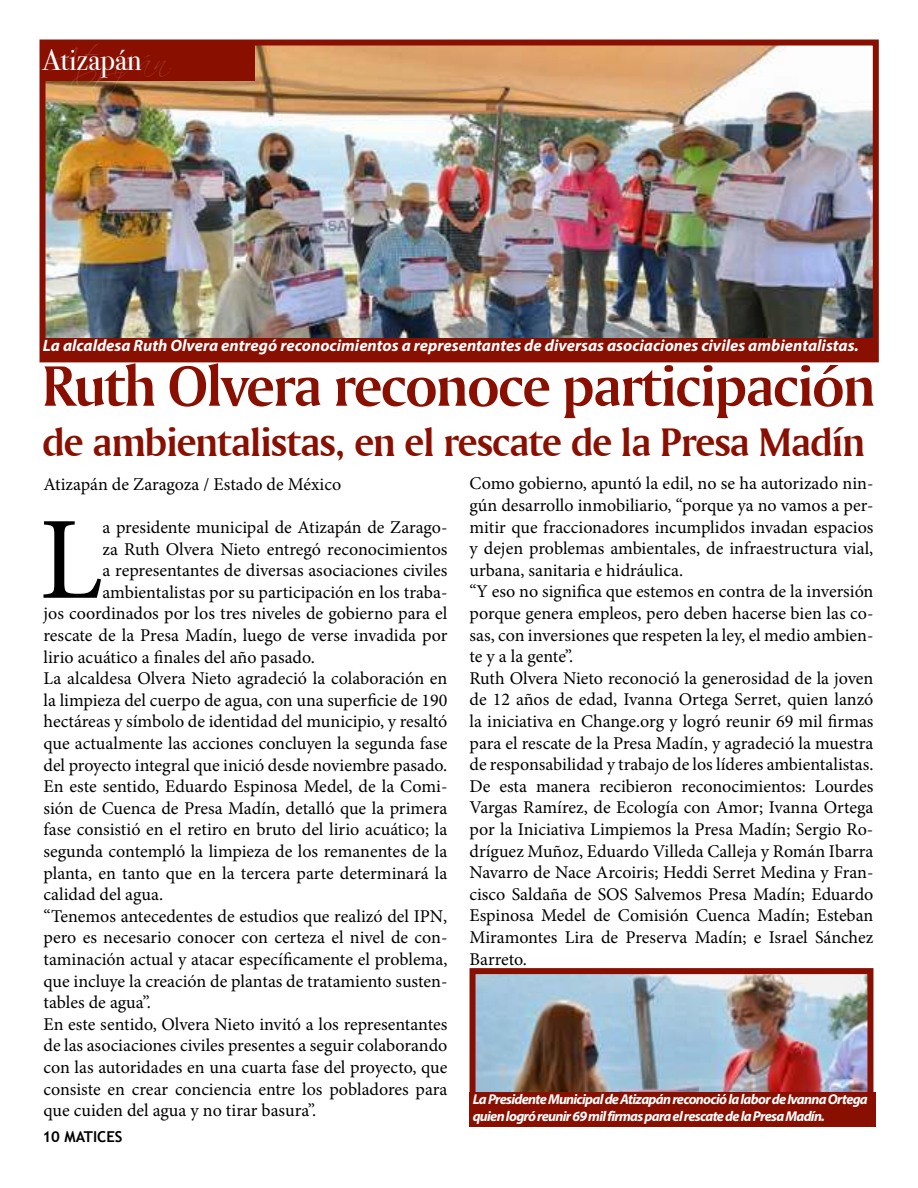
<style>
.page{position:relative;width:918px;height:1188px;background:#fff}
.page>*{position:absolute;margin:0;border:0;box-sizing:border-box;transform-origin:0 0}
.t1{font:117.75px "Minion Pro";color:#000}
.t2{font:60px "Amerigo BT Bold A";letter-spacing:-.025em;color:#890f01}
.t3{font:42px "Amerigo BT Bold A";letter-spacing:-.025em;color:#890f01}
.t4{font:30px "Scriptina";letter-spacing:-.02em;color:#fff}
.t5{font:30px "Bodoni Svty Two ITCTT";color:#fff}
.t6{font:18px/21.6px "Minion Pro";color:#000}
.t7{font:italic 700 16.5px "Myriad Pro";color:#fff}
.t8{font:700 15px "Trebuchet MS";color:#000}
.t9{font:italic 700 14.25px/17.1px "Myriad Pro";letter-spacing:-.05em;color:#fff}
</style>
<div class="page">
<img style="left:47px;top:47px;width:825px;height:291px">
<div style="left:40px;top:40px;width:839px;height:322px;border:6px solid #890f01"></div>
<div style="left:43px;top:43px;width:212px;height:38px;background:#890f01"></div>
<div style="left:43px;top:338px;width:833px;height:21px;background:#890f01"></div>
<img style="left:477px;top:975px;width:389px;height:117px">
<div style="left:470px;top:968px;width:403px;height:158px;border:6px solid #890f01"></div>
<div style="left:470px;top:1092px;width:406px;height:34px;background:#890f01"></div>
<h3 class="t4" style="left:45px;top:42px;width:124px">Atizapá n</h3>
<h3 class="t5" style="left:61px;top:47px;width:83px">tizapán</h3>
<p class="t7" style="left:43px;top:339px;width:817px">La alcaldesa Ruth Olvera entregó reconocimientos a representantes de diversas asociaciones civiles ambientalistas.</p>
<h2 class="t2" style="left:42px;top:363px;width:835px">Ruth Olvera reconoce participación</h2>
<h3 class="t3" style="left:42px;top:426px;width:825px">de ambientalistas, en el rescate de la Presa Madín</h3>
<p class="t6" style="left:44px;top:475px;width:299px">Atizapán de Zaragoza / Estado de México</p>
<h1 class="t1" style="left:39px;top:502px;width:65px">L</h1>
<p class="t6" style="left:103px;top:517px;width:346px">a presidente municipal de Atizapán de Zarago-</p>
<p class="t6" style="left:470px;top:474px;width:405px">Como gobierno, apuntó la edil, no se ha autorizado nin&shy;gún desarrollo inmobiliario, “porque ya no vamos a per&shy;mitir que fraccionadores incumplidos invadan espacios y dejen problemas ambientales, de infraestructura vial, urbana, sanitaria e hidráulica.<br>“Y eso no significa que estemos en contra de la inversión porque genera empleos, pero deben hacerse bien las co&shy;sas, con inversiones que respeten la ley, el medio ambien&shy;te y a la gente”.<br>Ruth Olvera Nieto reconoció la generosidad de la joven de 12 años de edad, Ivanna Ortega Serret, quien lanzó la iniciativa en Change.org y logró reunir 69 mil firmas para el rescate de la Presa Madín, y agradeció la muestra de responsabilidad y trabajo de los líderes ambientalistas.<br>De esta manera recibieron reconocimientos: Lourdes Vargas Ramírez, de Ecología con Amor; Ivanna Ortega por la Iniciativa Limpiemos la Presa Madín; Sergio Ro&shy;dríguez Muñoz, Eduardo Villeda Calleja y Román Ibarra Navarro de Nace Arcoiris; Heddi Serret Medina y Fran&shy;cisco Saldaña de SOS Salvemos Presa Madín; Eduardo Espinosa Medel de Comisión Cuenca Madín; Esteban Miramontes Lira de Preserva Madín; e Israel Sánchez Barreto.</p>
<p class="t6" style="left:103px;top:539px;width:346px">za Ruth Olvera Nieto entregó reconocimientos</p>
<p class="t6" style="left:103px;top:560px;width:346px">a representantes de diversas asociaciones civiles</p>
<p class="t6" style="left:103px;top:582px;width:346px">ambientalistas por su participación en los traba-</p>
<p class="t6" style="left:44px;top:604px;width:405px">jos coordinados por los tres niveles de gobierno para el</p>
<p class="t6" style="left:44px;top:625px;width:405px">rescate de la Presa Madín, luego de verse invadida por</p>
<p class="t6" style="left:44px;top:647px;width:273px">lirio acuático a finales del año pasado.</p>
<p class="t6" style="left:44px;top:668px;width:405px">La alcaldesa Olvera Nieto agradeció la colaboración en</p>
<p class="t6" style="left:44px;top:690px;width:406px">la limpieza del cuerpo de agua, con una superficie de 190</p>
<p class="t6" style="left:44px;top:712px;width:405px">hectáreas y símbolo de identidad del municipio, y resaltó</p>
<p class="t6" style="left:44px;top:733px;width:405px">que actualmente las acciones concluyen la segunda fase</p>
<p class="t6" style="left:44px;top:755px;width:405px">del proyecto integral que inició desde noviembre pasado.</p>
<p class="t6" style="left:44px;top:776px;width:405px">En este sentido, Eduardo Espinosa Medel, de la Comi-</p>
<p class="t6" style="left:44px;top:798px;width:405px">sión de Cuenca de Presa Madín, detalló que la primera</p>
<p class="t6" style="left:44px;top:820px;width:405px">fase consistió en el retiro en bruto del lirio acuático; la</p>
<p class="t6" style="left:44px;top:841px;width:405px">segunda contempló la limpieza de los remanentes de la</p>
<p class="t6" style="left:44px;top:863px;width:405px">planta, en tanto que en la tercera parte determinará la</p>
<p class="t6" style="left:44px;top:884px;width:121px">calidad del agua.</p>
<p class="t6" style="left:44px;top:906px;width:405px">“Tenemos antecedentes de estudios que realizó del IPN,</p>
<p class="t6" style="left:44px;top:928px;width:405px">pero es necesario conocer con certeza el nivel de con-</p>
<p class="t6" style="left:44px;top:949px;width:405px">taminación actual y atacar específicamente el problema,</p>
<p class="t6" style="left:44px;top:971px;width:405px">que incluye la creación de plantas de tratamiento susten-</p>
<p class="t6" style="left:44px;top:992px;width:109px">tables de agua”.</p>
<p class="t6" style="left:44px;top:1014px;width:405px">En este sentido, Olvera Nieto invitó a los representantes</p>
<p class="t6" style="left:44px;top:1036px;width:405px">de las asociaciones civiles presentes a seguir colaborando</p>
<p class="t6" style="left:44px;top:1057px;width:405px">con las autoridades en una cuarta fase del proyecto, que</p>
<p class="t6" style="left:44px;top:1079px;width:405px">consiste en crear conciencia entre los pobladores para</p>
<p class="t6" style="left:44px;top:1100px;width:274px">que cuiden del agua y no tirar basura”.</p>
<p class="t9" style="left:473px;top:1092px;width:397px">La Presidente Municipal de Atizapán reconoció la labor de Ivanna Ortega quien logró reunir 69 mil firmas para el rescate de la Presa Madín.</p>
<p class="t8" style="left:43px;top:1128px;width:82px">10 MATICES</p>
</div>
